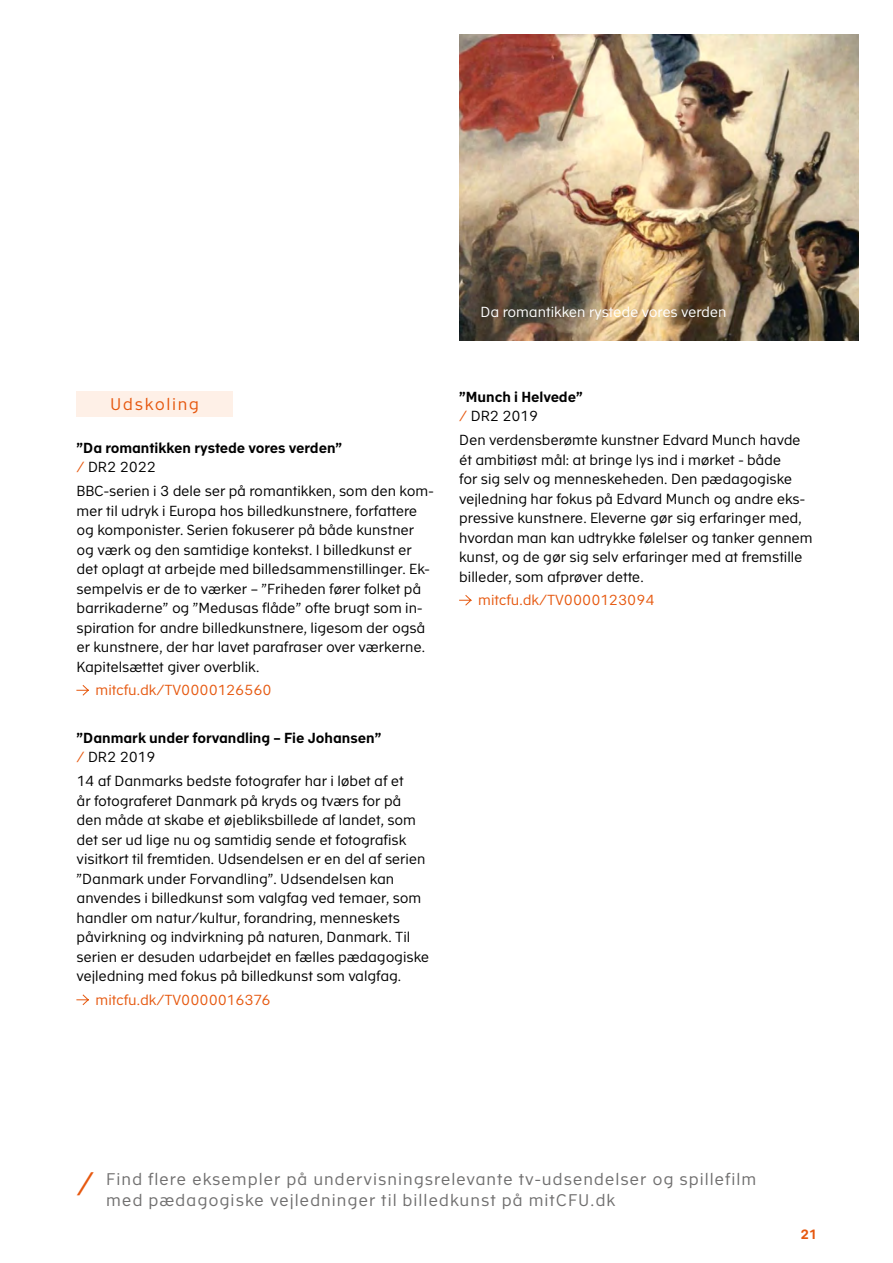
<style>
.page{position:relative;width:893px;height:1263px;background:#fff}
.page>*{position:absolute;margin:0;border:0;box-sizing:border-box;transform-origin:0 0}
.Fag_overskrift{font:31.5px "Academy Sans";color:#e6580f}
.Kort_tekst_grå{font:16.5px/21px "Academy Sans";letter-spacing:.05em;color:#706f6f}
.Kort_tekst_orange{font:16.5px "Academy Sans";letter-spacing:.095em;color:#e6580f}
.Brød{font:14.25px/19.5px "Academy Sans";letter-spacing:-.01em;color:#000}
.LInk{font:14.25px "Academy Sans";color:#e6580f}
.Brød-2{font:700 14.25px "Academy Sans";letter-spacing:-.005em;color:#000}
.Kort_tekst_orange-2{font:700 14.25px/19.5px "Academy Sans";letter-spacing:-.005em;color:#000}
.Brød-3{font:14.25px "Academy Sans";letter-spacing:-.01em;color:#fff}
.Kort_tekst_orange-3{font:14.25px "Academy Sans";letter-spacing:-.005em;color:#000}
.t1{font:700 13.2px "Academy Sans";color:#e6580f}
.s1{font-weight:400;color:#e6580f}
.s2{font-weight:400}
.s3{color:#e6580f}
</style>
<div class="page">
<svg style="left:76px;top:685px;width:13px;height:11px"></svg>
<svg style="left:76px;top:994px;width:13px;height:11px"></svg>
<svg style="left:459px;top:595px;width:13px;height:11px"></svg>
<div style="left:76px;top:391px;width:157px;height:26px;background:#fef0e7"></div>
<img style="left:459px;top:34px;width:400px;height:306px">
<p class="Brød-3" style="left:480px;top:302px;width:248px">Da romantikken rystede vores verden</p>
<p class="Kort_tekst_orange" style="left:110px;top:392px;width:91px">Udskoling</p>
<p class="Kort_tekst_orange-2" style="left:77px;top:437px;width:267px">”Da romantikken rystede vores verden” <span class="s1">/</span> <span class="s2">DR2 2022</span></p>
<p class="Brød" style="left:77px;top:480px;width:359px">BBC-serien i 3 dele ser på romantikken, som den kom&shy;mer til udryk i Europa hos billedkunstnere, forfattere og komponister. Serien fokuserer på både kunstner og værk og den samtidige kontekst. I billedkunst er det oplagt at arbejde med billedsammenstillinger. Ek&shy;sempelvis er de to værker – ”Friheden fører folket på barrikaderne” og ”Medusas flåde” ofte brugt som in&shy;spiration for andre billedkunstnere, ligesom der også er kunstnere, der har lavet parafraser over værkerne.<br>Kapitelsættet giver overblik.</p>
<p class="LInk" style="left:96px;top:680px;width:178px">mitcfu.dk/TV0000126560</p>
<p class="Brød-2" style="left:77px;top:727px;width:306px">”Danmark under forvandling – Fie Johansen”</p>
<p class="Kort_tekst_orange-3" style="left:77px;top:747px;width:80px"><span class="s3">/</span> DR2 2019</p>
<p class="Brød" style="left:77px;top:770px;width:354px">14 af Danmarks bedste fotografer har i løbet af et<br>år fotograferet Danmark på kryds og tværs for på den måde at skabe et øjebliksbillede af landet, som det ser ud lige nu og samtidig sende et fotografisk visitkort til fremtiden. Udsendelsen er en del af serien ”Danmark under Forvandling”. Udsendelsen kan anvendes i billedkunst som valgfag ved temaer, som handler om natur/kultur, forandring, menneskets påvirkning og indvirkning på naturen, Danmark. Til serien er desuden udarbejdet en fælles pædagogiske vejledning med fokus på billedkunst som valgfag.</p>
<p class="LInk" style="left:96px;top:990px;width:177px">mitcfu.dk/TV0000016376</p>
<p class="Brød-2" style="left:459px;top:386px;width:125px">”Munch i Helvede”</p>
<p class="Kort_tekst_orange-3" style="left:459px;top:406px;width:80px"><span class="s3">/</span> DR2 2019</p>
<p class="Brød" style="left:459px;top:429px;width:355px">Den verdensberømte kunstner Edvard Munch havde ét ambitiøst mål: at bringe lys ind i mørket - både<br>for sig selv og menneskeheden. Den pædagogiske vejledning har fokus på Edvard Munch og andre eks&shy;pressive kunstnere. Eleverne gør sig erfaringer med, hvordan man kan udtrykke følelser og tanker gennem kunst, og de gør sig selv erfaringer med at fremstille billeder, som afprøver dette.</p>
<p class="LInk" style="left:478px;top:590px;width:178px">mitcfu.dk/TV0000123094</p>
<p class="Fag_overskrift" style="left:77px;top:1161px;width:19px">/</p>
<p class="Kort_tekst_grå" style="left:106px;top:1168px;width:651px">Find flere eksempler på undervisningsrelevante tv-udsendelser og spillefilm med pædagogiske vejledninger til billedkunst på mitCFU.dk</p>
<p class="t1" style="left:800px;top:1224px;width:19px">21</p>
</div>
